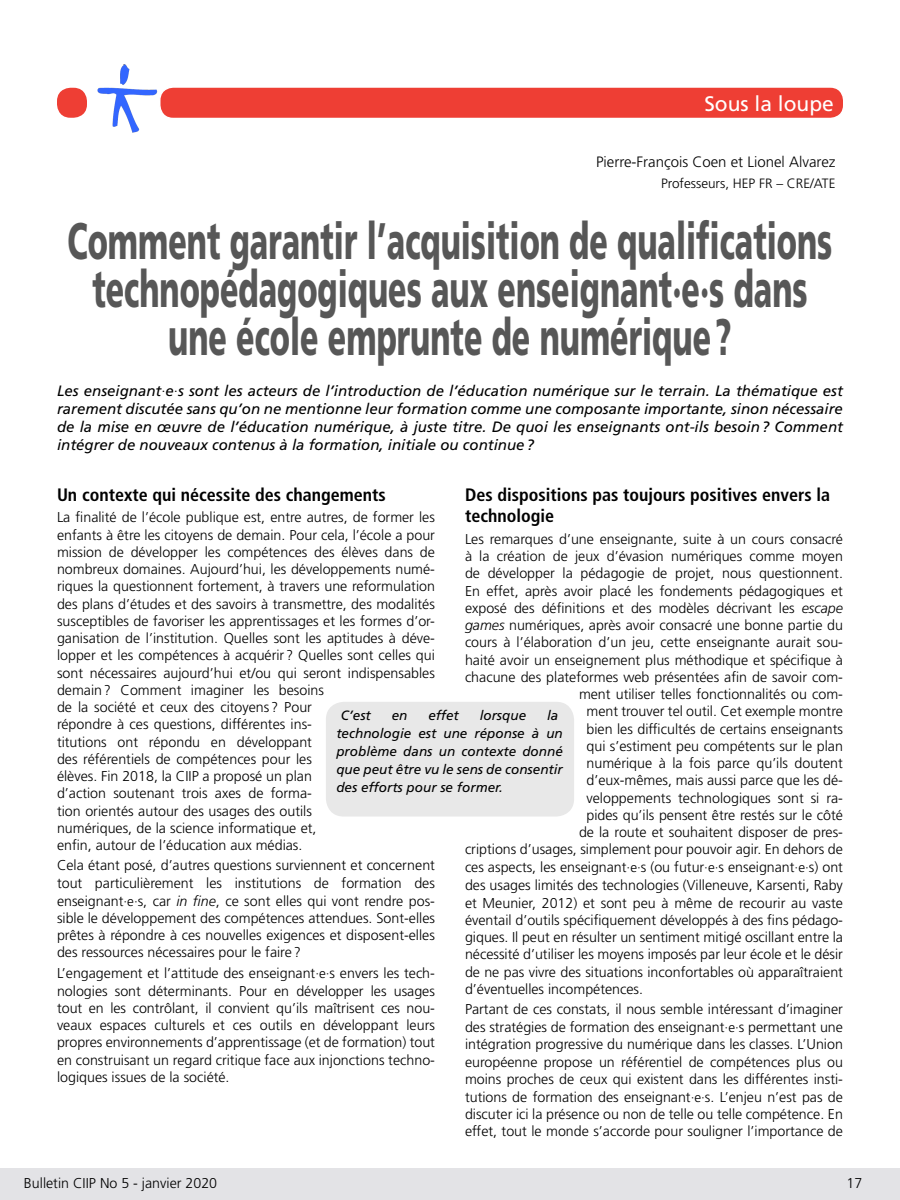
<style>
.page{position:relative;width:900px;height:1200px;background:#fff}
.page>*{position:absolute;margin:0;border:0;box-sizing:border-box;transform-origin:0 0}
.Titre_Sous_Loupe{font:900 51.3px/48px "Frutiger LT Std";color:#575757;text-align:center;scale:.59 1}
.t1{font:21px "Frutiger LT Std";color:#fff}
.Titre_paragraphe1{font:700 condensed 18px/21.6px "Frutiger LT Std";color:#000}
.RésuméArticle{font:italic 15px/18px "Frutiger LT Std";color:#000;text-align:justify}
.t2{font:300 15px "Frutiger LT Std";color:#000}
.t3{font:300 14.25px/17.2px "Frutiger LT Std";color:#000;text-align:justify}
.Encadré{font:italic 13.5px/18px "Frutiger LT Std";color:#000}
.t4{font:300 13.5px "Frutiger LT Std";color:#000}
.s1{font-weight:300;font-style:normal}
.s2{font-size:13.5px}
.s3{font-style:italic}
</style>
<div class="page">
<img style="left:97px;top:64px;width:61px;height:69px">
<div style="left:160px;top:87px;width:684px;height:31px;background:#ee3e34;border-radius:14px"></div>
<div style="left:159px;top:86px;width:685px;height:33px;border:2px solid #fff;border-radius:14px"></div>
<div style="left:57px;top:88px;width:30px;height:30px;background:#ee3e34;border-radius:14px"></div>
<div style="left:326px;top:702px;width:248px;height:115px;background:#e8e8e8;border-radius:18px"></div>
<div style="left:0;top:1168px;width:900px;height:32px;background:#e3e3e6"></div>
<h2 class="t1" style="left:704px;top:91px;width:131px">Sous la loupe</h2>
<p class="t2" style="left:596px;top:154px;width:241px">Pierre-François Coen et Lionel Alvarez</p>
<p class="t4" style="left:661px;top:175px;width:176px">Professeurs, HEP FR – CRE/ATE</p>
<p class="Titre_Sous_Loupe" style="left:68px;top:217px;width:1298px">Comment garantir l’acquisition de qualifications technopédagogiques aux enseignant·e·s dans une école emprunte de numérique?</p>
<p class="RésuméArticle" style="left:57px;top:382px;width:788px">Les enseignant<span class="s1">·</span>e<span class="s1">·</span>s sont les acteurs de l’introduction de l’éducation numérique sur le terrain. La thématique est rarement discutée sans qu’on ne mentionne leur formation comme une composante importante, sinon nécessaire de la mise en œuvre de l’éducation numérique, à juste titre. De quoi les enseignants ont-ils besoin? Comment intégrer de nouveaux contenus à la formation, initiale ou continue?</p>
<p class="Titre_paragraphe1" style="left:57px;top:484px;width:330px">Un contexte qui nécessite des changements</p>
<p class="t3" style="left:57px;top:509px;width:380px;text-align:left">La finalité de l’école publique est, entre autres, de former les enfants à être les citoyens de demain. Pour cela, l’école a pour mission de développer les compétences des élèves dans de nombreux domaines. Aujourd’hui, les développements numé&shy;riques la questionnent fortement, à travers une reformulation des plans d’études et des savoirs à transmettre, des modalités susceptibles de favoriser les apprentissages et les formes d’or&shy;ganisation de l’institution. Quelles sont les aptitudes à déve&shy;lopper et les compétences à acquérir ? Quelles sont celles qui sont nécessaires aujourd’hui et/ou qui seront indispensables demain? Comment imaginer les besoins<br>de la société et ceux des citoyens? Pour<br>répondre à ces questions, différentes ins-<br>titutions ont répondu en développant<br>des référentiels de compétences pour les<br>élèves. Fin 2018, la CIIP a proposé un plan<br>d’action soutenant trois axes de forma-<br>tion orientés autour des usages des outils<br>numériques, de la science informatique et,<br>enfin, autour de l’éducation aux médias.</p>
<p class="t3" style="left:57px;top:857px;width:380px">Cela étant posé, d’autres questions surviennent et concernent tout particulièrement les institutions de formation des enseignant<span class="s2">·e·</span>s, car <span class="s3">in fine</span>, ce sont elles qui vont rendre pos&shy;sible le développement des compétences attendues. Sont-elles prêtes à répondre à ces nouvelles exigences et disposent-elles des ressources nécessaires pour le faire ?</p>
<p class="t3" style="left:57px;top:965px;width:380px">L’engagement et l’attitude des enseignant<span class="s2">·e·</span>s envers les tech&shy;nologies sont déterminants. Pour en développer les usages tout en les contrôlant, il convient qu’ils maîtrisent ces nou&shy;veaux espaces culturels et ces outils en développant leurs propres environnements d’apprentissage (et de formation) tout en construisant un regard critique face aux injonctions techno&shy;logiques issues de la société.</p>
<p class="Titre_paragraphe1" style="left:465px;top:484px;width:367px">Des dispositions pas toujours positives envers la technologie</p>
<p class="t3" style="left:465px;top:531px;width:379px">Les remarques d’une enseignante, suite à un cours consacré</p>
<p class="t3" style="left:465px;top:548px;width:379px">à la création de jeux d’évasion numériques comme moyen</p>
<p class="t3" style="left:465px;top:565px;width:379px">de développer la pédagogie de projet, nous questionnent.</p>
<p class="t3" style="left:465px;top:582px;width:380px">En effet, après avoir placé les fondements pédagogiques et</p>
<p class="t3" style="left:465px;top:600px;width:380px">exposé des définitions et des modèles décrivant les <span class="s3">escape</span></p>
<p class="t3" style="left:465px;top:617px;width:380px"><span class="s3">games</span> numériques, après avoir consacré une bonne partie du</p>
<p class="t3" style="left:465px;top:634px;width:379px">cours à l’élaboration d’un jeu, cette enseignante aurait sou-</p>
<p class="t3" style="left:465px;top:651px;width:379px">haité avoir un enseignement plus méthodique et spécifique à</p>
<p class="t3" style="left:465px;top:669px;width:379px">chacune des plateformes web présentées afin de savoir com-</p>
<p class="t3" style="left:579px;top:686px;width:265px">ment utiliser telles fonctionnalités ou com-</p>
<p class="t3" style="left:586px;top:703px;width:258px">ment trouver tel outil. Cet exemple montre</p>
<p class="t3" style="left:586px;top:720px;width:258px">bien les difficultés de certains enseignants</p>
<p class="t3" style="left:586px;top:738px;width:258px">qui s’estiment peu compétents sur le plan</p>
<p class="t3" style="left:586px;top:755px;width:258px">numérique à la fois parce qu’ils doutent</p>
<p class="t3" style="left:586px;top:772px;width:258px">d’eux-mêmes, mais aussi parce que les dé-</p>
<p class="t3" style="left:586px;top:789px;width:258px">veloppements technologiques sont si ra-</p>
<p class="t3" style="left:586px;top:807px;width:258px">pides qu’ils pensent être restés sur le côté</p>
<p class="t3" style="left:579px;top:824px;width:265px">de la route et souhaitent disposer de pres-</p>
<p class="t3" style="left:465px;top:841px;width:379px">criptions d’usages, simplement pour pouvoir agir. En dehors de</p>
<p class="t3" style="left:465px;top:859px;width:380px">ces aspects, les enseignant<span class="s2">·e·</span>s (ou futur<span class="s2">·e·</span>s enseignant<span class="s2">·e·</span>s) ont</p>
<p class="t3" style="left:465px;top:877px;width:379px">des usages limités des technologies (Villeneuve, Karsenti, Raby</p>
<p class="t3" style="left:465px;top:894px;width:379px">et Meunier, 2012) et sont peu à même de recourir au vaste</p>
<p class="t3" style="left:465px;top:912px;width:380px">éventail d’outils spécifiquement développés à des fins pédago-</p>
<p class="t3" style="left:465px;top:929px;width:380px">giques. Il peut en résulter un sentiment mitigé oscillant entre la</p>
<p class="t3" style="left:465px;top:946px;width:379px">nécessité d’utiliser les moyens imposés par leur école et le désir</p>
<p class="t3" style="left:465px;top:963px;width:380px">de ne pas vivre des situations inconfortables où apparaîtraient</p>
<p class="t3" style="left:465px;top:981px;width:180px">d’éventuelles incompétences.</p>
<p class="t3" style="left:465px;top:1001px;width:380px">Partant de ces constats, il nous semble intéressant d’imaginer des stratégies de formation des enseignant<span class="s2">·e·</span>s permettant une intégration progressive du numérique dans les classes. L’Union européenne propose un référentiel de compétences plus ou moins proches de ceux qui existent dans les différentes insti&shy;tutions de formation des enseignant<span class="s2">·e·</span>s. L’enjeu n’est pas de discuter ici la présence ou non de telle ou telle compétence. En effet, tout le monde s’accorde pour souligner l’importance de</p>
<p class="Encadré" style="left:341px;top:706px;width:32px">C’est</p>
<p class="Encadré" style="left:392px;top:706px;width:17px">en</p>
<p class="Encadré" style="left:428px;top:706px;width:32px">effet</p>
<p class="Encadré" style="left:480px;top:706px;width:48px">lorsque</p>
<p class="Encadré" style="left:336px;top:706px;width:228px;text-indent:211px">la technologie est une réponse à un problème dans un contexte donné que peut être vu le sens de consentir des efforts pour se former.</p>
<p class="t3" style="left:24px;top:1175px;width:195px">Bulletin CIIP No 5 - janvier 2020</p>
<p class="t3" style="left:847px;top:1175px;width:17px">17</p>
</div>
